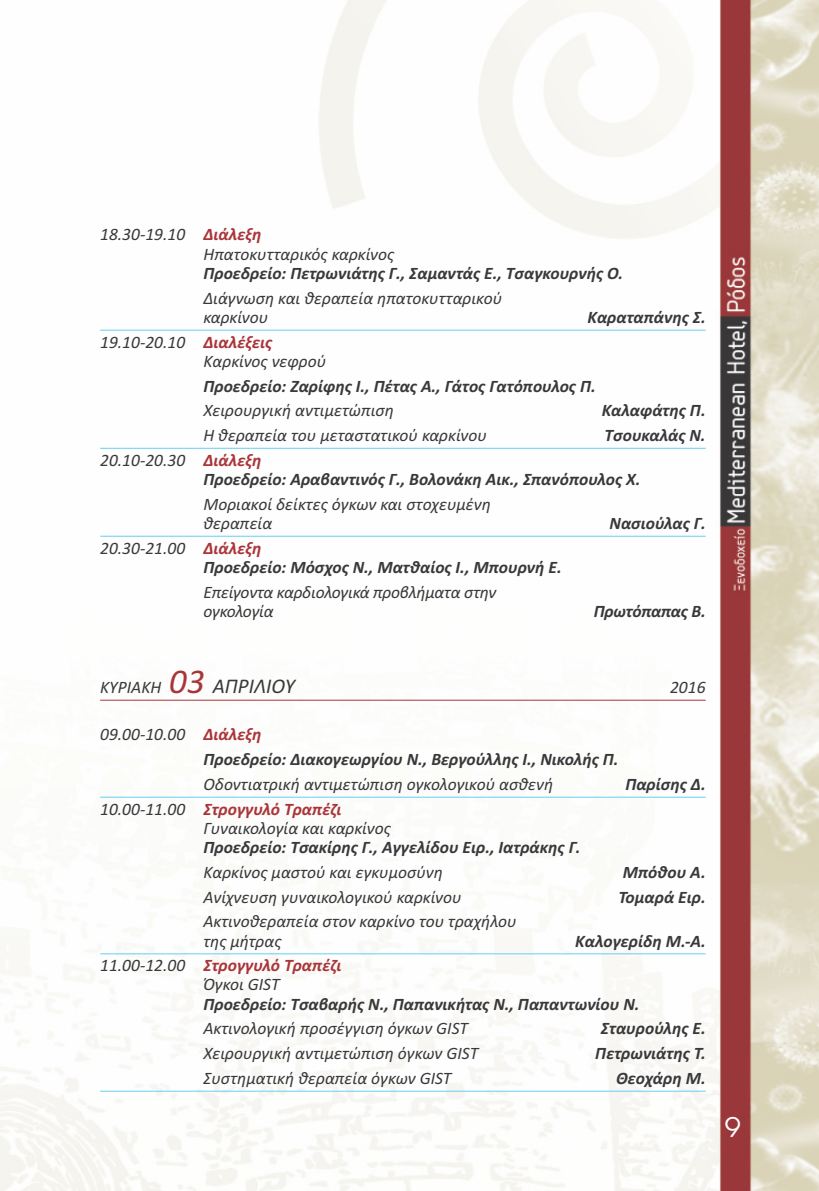
<style>
.page{position:relative;width:819px;height:1191px;background:#fff}
.page>*{position:absolute;margin:0;border:0;box-sizing:border-box;transform-origin:0 0}
.t1{font:26.25px "PF Futura Neu";color:#fff}
.t2{font:italic 21px "Calibri";color:#39383a}
.t3{font:italic 17.5px/19.2px "Calibri";color:#39383a}
.t4{font:italic 700 17.5px/19.2px "Calibri";color:#39383a}
.s1{font-weight:700;color:#aa3539}
.s2{font-weight:400}
.s3{color:#aa3539}
.s4{font-size:17.5px}
.s5{font-size:35px;color:#aa3539}
</style>
<div class="page">
<img style="left:0;top:0;width:819px;height:1191px">
<hr style="left:100px;top:330px;width:605px;height:1px;background:#66cff4">
<hr style="left:100px;top:448px;width:605px;height:1px;background:#66cff4">
<hr style="left:100px;top:536px;width:605px;height:1px;background:#66cff4">
<hr style="left:100px;top:700px;width:605px;height:1px;background:#aa3539">
<hr style="left:100px;top:797px;width:605px;height:1px;background:#66cff4">
<hr style="left:100px;top:953px;width:605px;height:1px;background:#66cff4">
<hr style="left:100px;top:1091px;width:605px;height:1px;background:#66cff4">
<p class="t3" style="left:203px;top:226px;width:192px;text-indent:-103px">18.30-19.10 <span class="s1">Διάλεξη<br></span>Ηπατοκυτταρικός καρκίνος</p>
<p class="t4" style="left:203px;top:263px;width:421px">Προεδρείο: Πετρωνιάτης Γ., Σαμαντάς Ε., Τσαγκουρνής Ο.</p>
<p class="t3" style="left:203px;top:289px;width:300px">Διάγνωση και θεραπεία ηπατοκυτταρικού καρκίνου</p>
<p class="t4" style="left:587px;top:307px;width:120px">Καραταπάνης Σ.</p>
<p class="t3" style="left:203px;top:333px;width:124px;text-indent:-103px">19.10-20.10 <span class="s1">Διαλέξεις<br></span>Καρκίνος νεφρού</p>
<p class="t4" style="left:203px;top:376px;width:394px">Προεδρείο: Ζαρίφης Ι., Πέτας Α., Γάτος Γατόπουλος Π.</p>
<p class="t3" style="left:203px;top:402px;width:192px">Χειρουργική αντιμετώπιση</p>
<p class="t4" style="left:601px;top:400px;width:105px">Καλαφάτης Π.</p>
<p class="t3" style="left:203px;top:427px;width:285px">Η θεραπεία του μεταστατικού καρκίνου</p>
<p class="t4" style="left:604px;top:425px;width:103px">Τσουκαλάς Ν.</p>
<p class="t4" style="left:203px;top:450px;width:438px;text-indent:-103px"><span class="s2">20.10-20.30</span> <span class="s3">Διάλεξη<br></span>Προεδρείο: Αραβαντινός Γ., Βολονάκη Αικ., Σπανόπουλος Χ.</p>
<p class="t3" style="left:203px;top:495px;width:289px">Μοριακοί δείκτες όγκων και στοχευμένη θεραπεία</p>
<p class="t4" style="left:609px;top:513px;width:98px">Νασιούλας Γ.</p>
<p class="t4" style="left:203px;top:538px;width:360px;text-indent:-103px"><span class="s2">20.30-21.00</span> <span class="s3">Διάλεξη<br></span>Προεδρείο: Μόσχος Ν., Ματθαίος Ι., Μπουρνή Ε.</p>
<p class="t3" style="left:203px;top:583px;width:294px">Επείγοντα καρδιολογικά προβλήματα στην ογκολογία</p>
<p class="t4" style="left:593px;top:601px;width:113px">Πρωτόπαπας Β.</p>
<p class="t2" style="left:100px;top:678px;width:196px"><span class="s4">ΚΥΡΙΑΚΗ</span> <span class="s5">03</span> ΑΠΡΙΛΙΟΥ</p>
<p class="t3" style="left:670px;top:679px;width:37px">2016</p>
<p class="t4" style="left:203px;top:722px;width:416px;line-height:24.7px;text-indent:-103px"><span class="s2">09.00-10.00</span> <span class="s3">Διάλεξη<br></span>Προεδρείο: Διακογεωργίου Ν., Βεργούλλης Ι., Νικολής Π.</p>
<p class="t3" style="left:203px;top:776px;width:351px">Οδοντιατρική αντιμετώπιση ογκολογικού ασθενή</p>
<p class="t4" style="left:625px;top:774px;width:82px">Παρίσης Δ.</p>
<p class="t3" style="left:203px;top:800px;width:189px;text-indent:-103px">10.00-11.00 <span class="s1">Στρογγυλό Τραπέζι<br></span>Γυναικολογία και καρκίνος</p>
<p class="t4" style="left:203px;top:837px;width:378px">Προεδρείο: Τσακίρης Γ., Αγγελίδου Ειρ., Ιατράκης Γ.</p>
<p class="t3" style="left:203px;top:863px;width:241px">Καρκίνος μαστού και εγκυμοσύνη</p>
<p class="t4" style="left:622px;top:862px;width:84px">Μπόθου Α.</p>
<p class="t3" style="left:203px;top:888px;width:260px">Ανίχνευση γυναικολογικού καρκίνου</p>
<p class="t4" style="left:618px;top:887px;width:89px">Τομαρά Ειρ.</p>
<p class="t3" style="left:203px;top:913px;width:315px">Ακτινοθεραπεία στον καρκίνο του τραχήλου της μήτρας</p>
<p class="t4" style="left:575px;top:930px;width:132px">Καλογερίδη Μ.-Α.</p>
<p class="t3" style="left:203px;top:957px;width:139px;text-indent:-103px">11.00-12.00 <span class="s1">Στρογγυλό Τραπέζι<br></span>Όγκοι GIST</p>
<p class="t4" style="left:203px;top:994px;width:437px">Προεδρείο: Τσαβαρής Ν., Παπανικήτας Ν., Παπαντωνίου Ν.</p>
<p class="t3" style="left:203px;top:1020px;width:266px">Ακτινολογική προσέγγιση όγκων GIST</p>
<p class="t4" style="left:601px;top:1018px;width:106px">Σταυρούλης Ε.</p>
<p class="t3" style="left:203px;top:1045px;width:276px">Χειρουργική αντιμετώπιση όγκων GIST</p>
<p class="t4" style="left:595px;top:1043px;width:112px">Πετρωνιάτης Τ.</p>
<p class="t3" style="left:203px;top:1069px;width:249px">Συστηματική θεραπεία όγκων GIST</p>
<p class="t4" style="left:616px;top:1068px;width:91px">Θεοχάρη Μ.</p>
<h1 class="t1" style="left:724px;top:1110px;width:18px">9</h1>
</div>
